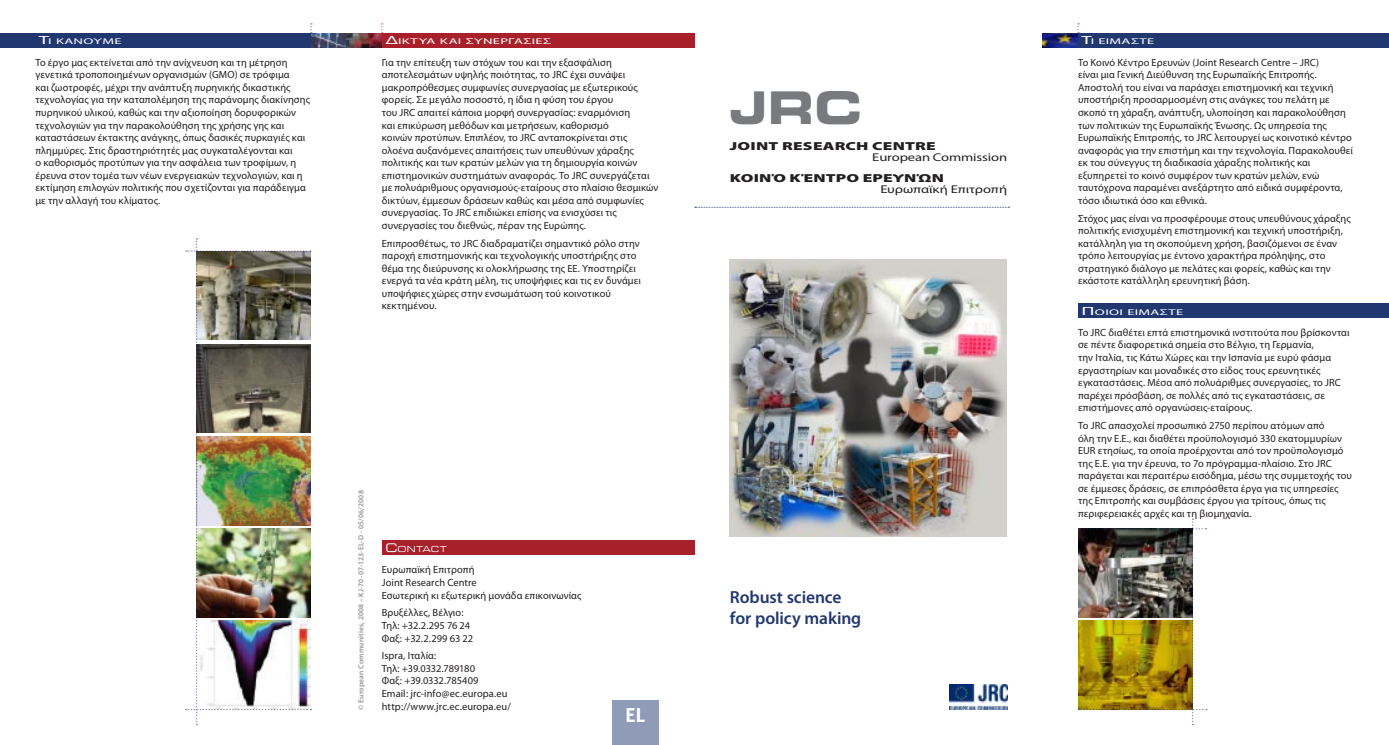
<style>
.page{position:relative;width:1389px;height:745px;background:#fff}
.page>*{position:absolute;margin:0;border:0;box-sizing:border-box;transform-origin:0 0}
.t1{font:45px "Eurostile Bold Extended Two";color:#787a7d}
.t2{font:700 20px "Meta Plus";color:#fff}
.t3{font:600 17.5px/21px "Myriad Pro";letter-spacing:-.005em;color:#21376f}
.t4{font:900 11.62px "Myriad Pro";letter-spacing:.01em;color:#231f20;scale:1.5 1}
.t5{font:11.25px "Myriad Pro";letter-spacing:-.01em;color:#231f20;scale:1.3 1}
.t6{font:10.5px/12.5px "Myriad Pro";letter-spacing:.01em;color:#231f20}
.t7{font:8.25px "Myriad Pro";letter-spacing:.025em;color:#fff;scale:1.75 1}
.t8{font:8.25px "Eurostile Extended Two";letter-spacing:.015em;color:#fff}
.t9{font:600 7.5px "Myriad Pro";letter-spacing:.02em;color:#939598}
.s1{font-size:11.88px}
</style>
<div class="page">
<img style="left:311px;top:34px;width:71px;height:14px">
<img style="left:1043px;top:34px;width:35px;height:14px">
<img style="left:730px;top:259px;width:276px;height:277px">
<svg style="left:1077px;top:23px;width:2px;height:10px"></svg>
<svg style="left:381px;top:23px;width:2px;height:10px"></svg>
<svg style="left:310px;top:23px;width:2px;height:10px"></svg>
<img style="left:186px;top:238px;width:125px;height:486px">
<img style="left:1079px;top:518px;width:128px;height:206px">
<div style="left:1078px;top:34px;width:311px;height:14px;background:#21376f"></div>
<div style="left:1078px;top:303px;width:311px;height:14px;background:#21376f"></div>
<div style="left:0;top:34px;width:311px;height:14px;background:#21376f"></div>
<div style="left:382px;top:34px;width:312px;height:14px;background:#a8212a"></div>
<div style="left:382px;top:540px;width:312px;height:14px;background:#a8212a"></div>
<img style="left:949px;top:684px;width:58px;height:25px">
<div style="left:612px;top:700px;width:46px;height:44px;background:#909bb7"></div>
<svg style="left:695px;top:207px;width:314px;height:1px"></svg>
<p class="t7" style="left:39px;top:37px;width:49px"><span class="s1">Τ</span>Ι ΚAΝΟΥΜΕ</p>
<p class="t6" style="left:35px;top:56px;width:276px">Το έργο μας εκτείνεται από την ανίχνευση και τη μέτρηση γενετικά τροποποιημένων οργανισμών (GMO) σε τρόφιμα<br>και ζωοτροφές, μέχρι την ανάπτυξη πυρηνικής δικαστικής τεχνολογίας για την καταπολέμηση της παράνομης διακίνησης πυρηνικού υλικού, καθώς και την αξιοποίηση δορυφορικών τεχνολογιών για την παρακολούθηση της χρήσης γης και καταστάσεων έκτακτης ανάγκης, όπως δασικές πυρκαγιές και πλημμύρες. Στις δραστηριότητές μας συγκαταλέγονται και<br>ο καθορισμός προτύπων για την ασφάλεια των τροφίμων, η έρευνα στον τομέα των νέων ενεργειακών τεχνολογιών, και η εκτίμηση επιλογών πολιτικής που σχετίζονται για παράδειγμα με την αλλαγή του κλίματος.</p>
<p class="t7" style="left:385px;top:37px;width:96px"><span class="s1">Δ</span>IΚΤΥΑ ΚΑΙ ΣΥΝΕΡΓΑΣIΕΣ</p>
<p class="t6" style="left:382px;top:56px;width:278px">Για την επίτευξη των στόχων του και την εξασφάλιση αποτελεσμάτων υψηλής ποιότητας, το JRC έχει συνάψει μακροπρόθεσμες συμφωνίες συνεργασίας με εξωτερικούς φορείς. Σε μεγάλο ποσοστό, η ίδια η φύση του έργου<br>του JRC απαιτεί κάποια μορφή συνεργασίας: εναρμόνιση<br>και επικύρωση μεθόδων και μετρήσεων, καθορισμό<br>κοινών προτύπων. Επιπλέον, το JRC ανταποκρίνεται στις ολοένα αυξανόμενες απαιτήσεις των υπευθύνων χάραξης πολιτικής και των κρατών μελών για τη δημιουργία κοινών επιστημονικών συστημάτων αναφοράς. Το JRC συνεργάζεται με πολυάριθμους οργανισμούς-εταίρους στο πλαίσιο θεσμικών δικτύων, έμμεσων δράσεων καθώς και μέσα από συμφωνίες συνεργασίας. Το JRC επιδιώκει επίσης να ενισχύσει τις συνεργασίες του διεθνώς, πέραν της Ευρώπης.</p>
<p class="t6" style="left:382px;top:237px;width:261px">Επιπροσθέτως, το JRC διαδραματίζει σημαντικό ρόλο στην παροχή επιστημονικής και τεχνολογικής υποστήριξης στο θέμα της διεύρυνσης κι ολοκλήρωσης της ΕΕ. Υποστηρίζει ενεργά τα νέα κράτη μέλη, τις υποψήφιες και τις εν δυνάμει υποψήφιες χώρες στην ενσωμάτωση τού κοινοτικού κεκτημένου.</p>
<p class="t9" style="left:357px;top:709px;width:220px;rotate:-90deg">© European Communities, 2008 – KJ-70-07-123-EL-D - 05/06/2008</p>
<p class="t8" style="left:385px;top:543px;width:63px"><span class="s1">C</span>ONTACT</p>
<p class="t6" style="left:382px;top:563px;width:201px">Ευρωπαϊκή Επιτροπή<br>Joint Research Centre<br>Εσωτερική κι εξωτερική μονάδα επικοινωνίας</p>
<p class="t6" style="left:382px;top:606px;width:93px">Βρυξέλλες, Βέλγιο:<br>Τηλ: +32.2.295 76 24<br>Φαξ: +32.2.299 63 22</p>
<p class="t6" style="left:382px;top:649px;width:131px">Ispra, Ιταλία:<br>Τηλ: +39.0332.789180<br>Φαξ: +39.0332.785409<br>Email: jrc-info@ec.europa.eu http://www.jrc.ec.europa.eu/</p>
<h2 class="t2" style="left:625px;top:702px;width:21px">EL</h2>
<h1 class="t1" style="left:730px;top:76px;width:134px">JRC</h1>
<p class="t4" style="left:730px;top:140px;width:139px">JOINT RESEARCH CENTRE</p>
<p class="t5" style="left:872px;top:151px;width:105px">European Commission</p>
<p class="t4" style="left:730px;top:171px;width:144px">ΚΟΙΝΌ ΚΈΝΤΡΟ ΕΡΕΥΝΏΝ</p>
<p class="t5" style="left:880px;top:183px;width:99px">Ευρωπαϊκή Επιτροπή</p>
<h3 class="t3" style="left:730px;top:586px;width:133px">Robust science for policy making</h3>
<p class="t7" style="left:1082px;top:37px;width:43px"><span class="s1">Τ</span>Ι ΕIΜΑΣΤΕ</p>
<p class="t6" style="left:1078px;top:56px;width:276px">Το Κοινό Κέντρο Ερευνών (Joint Research Centre – JRC)<br>είναι μια Γενική Διεύθυνση της Ευρωπαϊκής Επιτροπής.<br>Αποστολή του είναι να παράσχει επιστημονική και τεχνική υποστήριξη προσαρμοσμένη στις ανάγκες του πελάτη με σκοπό τη χάραξη, ανάπτυξη, υλοποίηση και παρακολούθηση των πολιτικών της Ευρωπαϊκής Ένωσης. Ως υπηρεσία της Ευρωπαϊκής Επιτροπής, το JRC λειτουργεί ως κοινοτικό κέντρο αναφοράς για την επιστήμη και την τεχνολογία. Παρακολουθεί εκ του σύνεγγυς τη διαδικασία χάραξης πολιτικής και εξυπηρετεί το κοινό συμφέρον των κρατών μελών, ενώ ταυτόχρονα παραμένει ανεξάρτητο από ειδικά συμφέροντα, τόσο ιδιωτικά όσο και εθνικά.</p>
<p class="t6" style="left:1078px;top:212px;width:274px">Στόχος μας είναι να προσφέρουμε στους υπευθύνους χάραξης πολιτικής ενισχυμένη επιστημονική και τεχνική υποστήριξη, κατάλληλη για τη σκοπούμενη χρήση, βασιζόμενοι σε έναν τρόπο λειτουργίας με έντονο χαρακτήρα πρόληψης, στο στρατηγικό διάλογο με πελάτες και φορείς, καθώς και την εκάστοτε κατάλληλη ερευνητική βάση.</p>
<p class="t7" style="left:1082px;top:307px;width:60px"><span class="s1">Π</span>ΟΙΟΙ ΕIΜΑΣΤΕ</p>
<p class="t6" style="left:1078px;top:326px;width:273px">Το JRC διαθέτει επτά επιστημονικά ινστιτούτα που βρίσκονται σε πέντε διαφορετικά σημεία στο Βέλγιο, τη Γερμανία,<br>την Ιταλία, τις Κάτω Χώρες και την Ισπανία με ευρύ φάσμα εργαστηρίων και μοναδικές στο είδος τους ερευνητικές εγκαταστάσεις. Μέσα από πολυάριθμες συνεργασίες, το JRC παρέχει πρόσβάση, σε πολλές από τις εγκαταστάσεις, σε επιστήμονες από οργανώσεις-εταίρους.</p>
<p class="t6" style="left:1078px;top:419px;width:275px">Tο JRC απασχολεί προσωπικό 2750 περίπου ατόμων από<br>όλη την Ε.Ε., και διαθέτει προϋπολογισμό 330 εκατομμυρίων EUR ετησίως, τα οποία προέρχονται από τον προϋπολογισμό της Ε.Ε. για την έρευνα, το 7ο πρόγραμμα-πλαίσιο. Στο JRC παράγεται και περαιτέρω εισόδημα, μέσω της συμμετοχής του σε έμμεσες δράσεις, σε επιπρόσθετα έργα για τις υπηρεσίες της Επιτροπής και συμβάσεις έργου για τρίτους, όπως τις περιφερειακές αρχές και τη βιομηχανία.</p>
</div>
